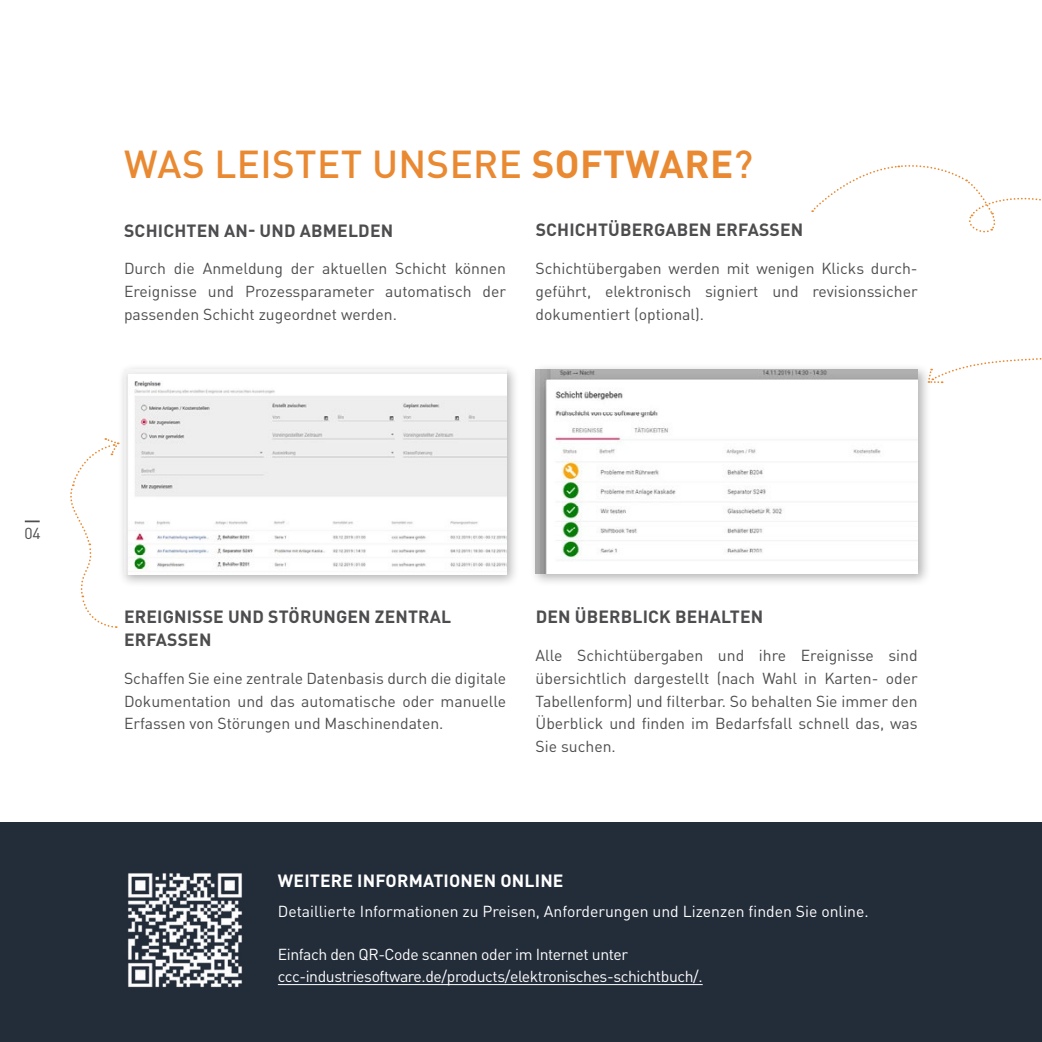
<style>
.page{position:relative;width:1042px;height:1042px;background:#fff}
.page>*{position:absolute;margin:0;border:0;box-sizing:border-box;transform-origin:0 0}
.t1{font:500 38.5px "DIN Pro";letter-spacing:.01em;color:#e98932}
.t2{font:700 17.5px "DIN Pro";letter-spacing:.01em;color:#4d4d4f}
.t3{font:700 17.5px "DIN Pro";letter-spacing:.01em;color:#fff}
.t4{font:15.75px/22.8px "DIN Pro";color:#4d4d4f;text-align:justify}
.t5{font:15.75px/22.8px "DIN Pro";letter-spacing:-.025em;color:#fff}
.t6{font:15.75px "DIN Pro";color:#fff}
.s1{font-weight:700}
</style>
<div class="page">
<svg style="left:25px;top:520px;width:15px;height:2px"></svg>
<div style="left:529px;top:362px;width:402px;height:225px;background:#000;opacity:.3"></div>
<img style="left:536px;top:369px;width:382px;height:205px">
<div style="left:117px;top:363px;width:402px;height:225px;background:#000;opacity:.3"></div>
<img style="left:124px;top:369px;width:382px;height:205px">
<div style="left:0;top:823px;width:1042px;height:219px;background:#232c39"></div>
<img style="left:128px;top:873px;width:114px;height:115px">
<hr style="left:278px;top:984px;width:425px;height:1px;background:#fff">
<svg style="left:812px;top:165px;width:229px;height:68px"></svg>
<svg style="left:927px;top:358px;width:115px;height:28px"></svg>
<svg style="left:70px;top:438px;width:49px;height:190px"></svg>
<p class="t4" style="left:24px;top:521px;width:18px">04</p>
<h1 class="t1" style="left:124px;top:138px;width:630px">WAS LEISTET UNSERE <span class="s1">SOFTWARE</span>?</h1>
<p class="t2" style="left:124px;top:218px;width:271px">SCHICHTEN AN- UND ABMELDEN</p>
<p class="t2" style="left:536px;top:218px;width:269px">SCHICHTÜBERGABEN ERFASSEN</p>
<p class="t4" style="left:124px;top:257px;width:383px">Durch die Anmeldung der aktuellen Schicht können Ereignisse und Prozessparameter automatisch der passenden Schicht zugeordnet werden.</p>
<p class="t4" style="left:536px;top:257px;width:383px">Schichtübergaben werden mit wenigen Klicks durch&shy;geführt, elektronisch signiert und revisionssicher dokumentiert (optional).</p>
<p class="t2" style="left:124px;top:605px;width:329px">EREIGNISSE UND STÖRUNGEN ZENTRAL</p>
<p class="t2" style="left:536px;top:605px;width:229px">DEN ÜBERBLICK BEHALTEN</p>
<p class="t2" style="left:124px;top:628px;width:89px">ERFASSEN</p>
<p class="t4" style="left:124px;top:666px;width:383px">Schaffen Sie eine zentrale Datenbasis durch die digitale Dokumentation und das automatische oder manuelle Erfassen von Störungen und Maschinendaten.</p>
<p class="t4" style="left:536px;top:643px;width:384px">Alle Schichtübergaben und ihre Ereignisse sind übersichtlich dargestellt (nach Wahl in Karten- oder Tabellenform) und filterbar. So behalten Sie immer den Überblick und finden im Bedarfsfall schnell das, was Sie suchen.</p>
<p class="t3" style="left:278px;top:869px;width:287px">WEITERE INFORMATIONEN ONLINE</p>
<p class="t6" style="left:278px;top:900px;width:592px">Detaillierte Informationen zu Preisen, Anforderungen und Lizenzen finden Sie online.</p>
<p class="t5" style="left:278px;top:942px;width:426px">Einfach den QR-Code scannen oder im Internet unter ccc-industriesoftware.de/products/elektronisches-schichtbuch/.</p>
</div>
